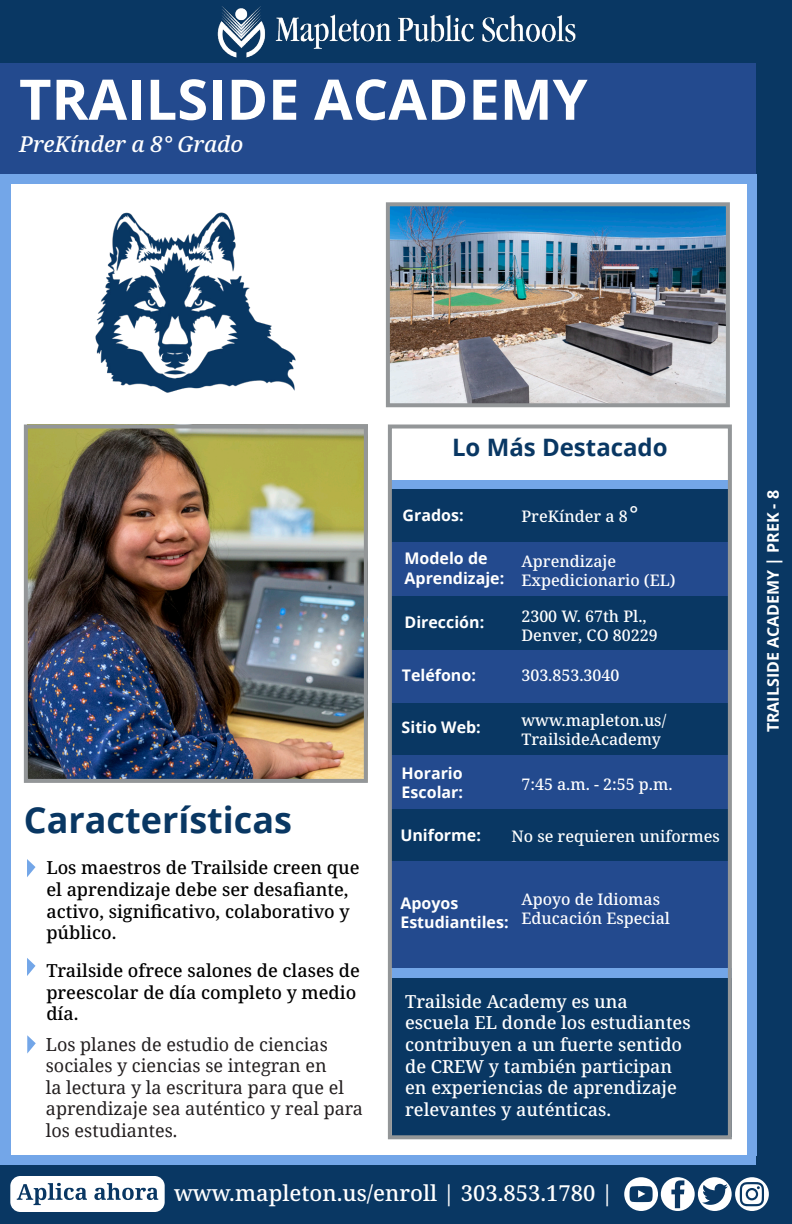
<style>
.page{position:relative;width:792px;height:1224px;background:#fff}
.page>*{position:absolute;margin:0;border:0;box-sizing:border-box;transform-origin:0 0}
.t1{font:700 56px "Open Sans";color:#fff}
.t2{font:700 36px "Open Sans";color:#093763}
.t3{font:700 24px "Open Sans";color:#093763}
.t4{font:500 22px "Noto Serif";color:#fff}
.t5{font:italic 500 22px "Noto Serif";color:#fff}
.t6{font:500 18px/21.6px "Noto Serif";color:#000}
.t7{font:500 18px/21.6px "Noto Serif";color:#fff}
.t8{font:18px/21.6px "Noto Serif";color:#231f20}
.t9{font:500 16px "Noto Serif";color:#fff}
.t10{font:700 16px/19.2px "Open Sans";color:#fff}
.s1{font-style:italic;font-size:22px}
</style>
<div class="page">
<img style="left:29px;top:430px;width:334px;height:348px">
<div style="left:388px;top:809px;width:340px;height:53px;background:#093763"></div>
<div style="left:389px;top:862px;width:340px;height:106px;background:#234a8e"></div>
<div style="left:388px;top:703px;width:340px;height:53px;background:#093763"></div>
<div style="left:389px;top:755px;width:340px;height:54px;background:#234a8e"></div>
<div style="left:390px;top:649px;width:340px;height:54px;background:#234a8e"></div>
<div style="left:392px;top:968px;width:340px;height:169px;background:#093763"></div>
<div style="left:392px;top:968px;width:340px;height:10px;background:#73a6e8"></div>
<div style="left:390px;top:480px;width:340px;height:10px;background:#73a6e8"></div>
<div style="left:389px;top:596px;width:340px;height:53px;background:#093763"></div>
<div style="left:388px;top:490px;width:340px;height:53px;background:#093763"></div>
<div style="left:389px;top:543px;width:340px;height:53px;background:#234a8e"></div>
<img style="left:391px;top:207px;width:334px;height:195px">
<div style="left:0;top:63px;width:792px;height:112px;background:#234a8e"></div>
<div style="left:756px;top:0;width:36px;height:1224px;background:#093763"></div>
<div style="left:0;top:0;width:792px;height:63px;background:#093763"></div>
<div style="left:0;top:1165px;width:792px;height:59px;background:#093763"></div>
<div style="left:0;top:174px;width:756px;height:10px;background:#73a6e8"></div>
<div style="left:747px;top:174px;width:9px;height:981px;background:#73a6e8"></div>
<div style="left:0;top:174px;width:10px;height:991px;background:#73a6e8"></div>
<div style="left:0;top:1155px;width:756px;height:10px;background:#73a6e8"></div>
<img style="left:217px;top:6px;width:359px;height:52px">
<div style="left:388px;top:425px;width:344px;height:714px;border:4px solid #939698"></div>
<div style="left:24px;top:425px;width:344px;height:358px;border:4px solid #939698"></div>
<div style="left:386px;top:202px;width:344px;height:205px;border:4px solid #939698"></div>
<svg style="left:27px;top:859px;width:9px;height:18px"></svg>
<svg style="left:27px;top:958px;width:9px;height:18px"></svg>
<img style="left:96px;top:212px;width:200px;height:181px">
<svg style="left:27px;top:1035px;width:9px;height:19px"></svg>
<svg style="left:624px;top:1177px;width:145px;height:34px"></svg>
<svg style="left:10px;top:1176px;width:155px;height:36px;background:#d3dbe3"></svg>
<p class="t1" style="left:19px;top:60px;width:570px">TRAILSIDE ACADEMY</p>
<p class="t5" style="left:19px;top:129px;width:226px">PreKínder a 8° Grado</p>
<p class="t3" style="left:452px;top:430px;width:217px">Lo Más Destacado</p>
<p class="t10" style="left:403px;top:505px;width:63px">Grados:</p>
<p class="t9" style="left:522px;top:505px;width:117px">PreKínder a 8<span class="s1">°</span></p>
<p class="t9" style="left:522px;top:550px;width:96px">Aprendizaje</p>
<p class="t9" style="left:522px;top:569px;width:156px">Expedicionario (EL)</p>
<p class="t10" style="left:405px;top:549px;width:101px">Modelo de<br>Aprendizaje:</p>
<p class="t2" style="left:24px;top:795px;width:270px">Características</p>
<p class="t6" style="left:46px;top:858px;width:315px">Los maestros de Trailside creen que el aprendizaje debe ser desafiante, activo, significativo, colaborativo y público.</p>
<p class="t6" style="left:46px;top:960px;width:315px">Trailside ofrece salones de clases de preescolar de día completo y medio día.</p>
<p class="t8" style="left:46px;top:1033px;width:319px">Los planes de estudio de ciencias sociales y ciencias se integran en<br>la lectura y la escritura para que el aprendizaje sea auténtico y real para los estudiantes.</p>
<p class="t10" style="left:405px;top:612px;width:81px">Dirección:</p>
<p class="t10" style="left:402px;top:665px;width:76px">Teléfono:</p>
<p class="t10" style="left:402px;top:717px;width:81px">Sitio Web:</p>
<p class="t10" style="left:402px;top:763px;width:63px">Horario</p>
<p class="t10" style="left:402px;top:782px;width:63px">Escolar:</p>
<p class="t10" style="left:400px;top:826px;width:82px">Uniforme:</p>
<p class="t9" style="left:522px;top:605px;width:127px">2300 W. 67th Pl.,</p>
<p class="t9" style="left:522px;top:624px;width:138px">Denver, CO 80229</p>
<p class="t9" style="left:522px;top:665px;width:99px">303.853.3040</p>
<p class="t9" style="left:522px;top:709px;width:146px">www.mapleton.us/</p>
<p class="t9" style="left:522px;top:728px;width:141px">TrailsideAcademy</p>
<p class="t9" style="left:522px;top:773px;width:153px">7:45 a.m. - 2:55 p.m.</p>
<p class="t9" style="left:512px;top:825px;width:210px">No se requieren uniformes</p>
<p class="t10" style="left:400px;top:893px;width:60px">Apoyos</p>
<p class="t10" style="left:400px;top:913px;width:110px">Estudiantiles:</p>
<p class="t9" style="left:522px;top:888px;width:140px">Apoyo de Idiomas</p>
<p class="t9" style="left:522px;top:908px;width:150px">Educación Especial</p>
<p class="t7" style="left:405px;top:991px;width:287px">Trailside Academy es una escuela EL donde los estudiantes contribuyen a un fuerte sentido de CREW y también participan en experiencias de aprendizaje relevantes y auténticas.</p>
<p class="t4" style="left:174px;top:1178px;width:441px">www.mapleton.us/enroll | 303.853.1780 |</p>
<p class="t10" style="left:763px;top:732px;width:244px;rotate:-90deg">TRAILSIDE ACADEMY | PREK - 8</p>
</div>
